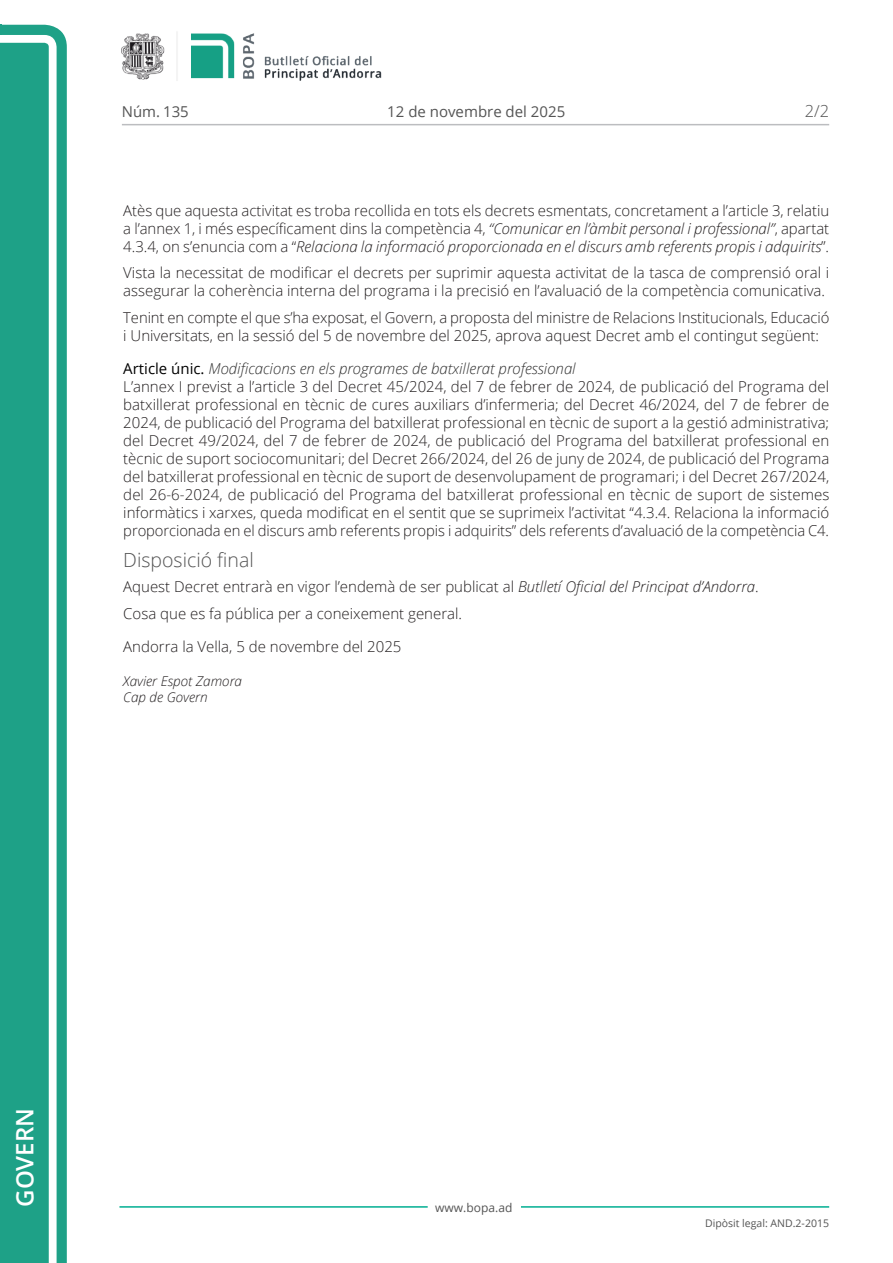
<style>
.page{position:relative;width:893px;height:1263px;background:#fff}
.page>*{position:absolute;margin:0;border:0;box-sizing:border-box;transform-origin:0 0}
.t1{font:600 24px "Open Sans";color:#fff}
.Titol_5{font:300 19.5px "Open Sans";color:#545454}
.t2{font:300 16.5px "Open Sans";color:#545454}
.Body_text{font:300 15px/18px "Open Sans";color:#231f20;text-align:justify}
.Titol_7{font:italic 300 15px "Open Sans";color:#303030}
.Data{font:300 15px "Open Sans";color:#231f20}
.t3{font:15px "Open Sans";color:#545454}
.signatura{font:italic 300 13.5px/16.5px "Open Sans";color:#231f20}
.t4{font:12px "Open Sans";color:#545454}
.t5{font:10.5px "Open Sans";color:#545454}
.s1{font-style:italic}
.s2{font-weight:400;font-style:normal;color:#000}
</style>
<div class="page">
<svg style="left:0;top:25px;width:67px;height:1238px;fill:#1ea187"></svg>
<div style="left:0;top:43px;width:49px;height:1220px;background:#1ea187"></div>
<img style="left:122px;top:32px;width:260px;height:49px">
<hr style="left:119px;top:1206px;width:309px;height:2px;background:#00ae91">
<hr style="left:521px;top:1206px;width:308px;height:2px;background:#00ae91">
<hr style="left:122px;top:124px;width:707px;height:1px;background:#bcbdc0">
<p class="t3" style="left:122px;top:102px;width:68px">Núm. 135</p>
<p class="t3" style="left:387px;top:102px;width:179px">12 de novembre del 2025</p>
<p class="t2" style="left:805px;top:100px;width:26px">2/2</p>
<p class="Body_text" style="left:123px;top:201px;width:707px">Atès que aquesta activitat es troba recollida en tots els decrets esmentats, concretament a l’article 3, relatiu a l’annex 1, i més específicament dins la competència 4, <span class="s1">“Comunicar en l’àmbit personal i professional”</span>, apartat 4.3.4, on s’enuncia com a “<span class="s1">Relaciona la informació proporcionada en el discurs amb referents propis i adquirits</span>”.</p>
<p class="Body_text" style="left:123px;top:263px;width:707px">Vista la necessitat de modificar el decrets per suprimir aquesta activitat de la tasca de comprensió oral i assegurar la coherència interna del programa i la precisió en l’avaluació de la competència comunicativa.</p>
<p class="Body_text" style="left:123px;top:308px;width:708px">Tenint en compte el que s’ha exposat, el Govern, a proposta del ministre de Relacions Institucionals, Educació i Universitats, en la sessió del 5 de novembre del 2025, aprova aquest Decret amb el contingut següent:</p>
<p class="Titol_7" style="left:123px;top:359px;width:454px"><span class="s2">Article únic.</span> Modificacions en els programes de batxillerat professional</p>
<p class="Body_text" style="left:123px;top:377px;width:708px">L’annex I previst a l’article 3 del Decret 45/2024, del 7 de febrer de 2024, de publicació del Programa del batxillerat professional en tècnic de cures auxiliars d’infermeria; del Decret 46/2024, del 7 de febrer de 2024, de publicació del Programa del batxillerat professional en tècnic de suport a la gestió administrativa; del Decret 49/2024, del 7 de febrer de 2024, de publicació del Programa del batxillerat professional en tècnic de suport sociocomunitari; del Decret 266/2024, del 26 de juny de 2024, de publicació del Programa del batxillerat professional en tècnic de suport de desenvolupament de programari; i del Decret 267/2024, del 26-6-2024, de publicació del Programa del batxillerat professional en tècnic de suport de sistemes informàtics i xarxes, queda modificat en el sentit que se suprimeix l’activitat “4.3.4. Relaciona la informació proporcionada en el discurs amb referents propis i adquirits” dels referents d’avaluació de la competència C4.</p>
<p class="Titol_5" style="left:123px;top:547px;width:132px">Disposició final</p>
<p class="Body_text" style="left:123px;top:578px;width:637px">Aquest Decret entrarà en vigor l’endemà de ser publicat al <span class="s1">Butlletí Oficial del Principat d’Andorra</span>.</p>
<p class="Body_text" style="left:123px;top:604px;width:340px">Cosa que es fa pública per a coneixement general.</p>
<p class="Data" style="left:123px;top:637px;width:280px">Andorra la Vella, 5 de novembre del 2025</p>
<p class="signatura" style="left:123px;top:672px;width:120px">Xavier Espot Zamora<br>Cap de Govern</p>
<h1 class="t1" style="left:8px;top:1207px;width:100px;rotate:-90deg">Govern</h1>
<p class="t4" style="left:435px;top:1199px;width:79px">www.bopa.ad</p>
<p class="t5" style="left:705px;top:1216px;width:125px">Dipòsit legal: AND.2-2015</p>
</div>
